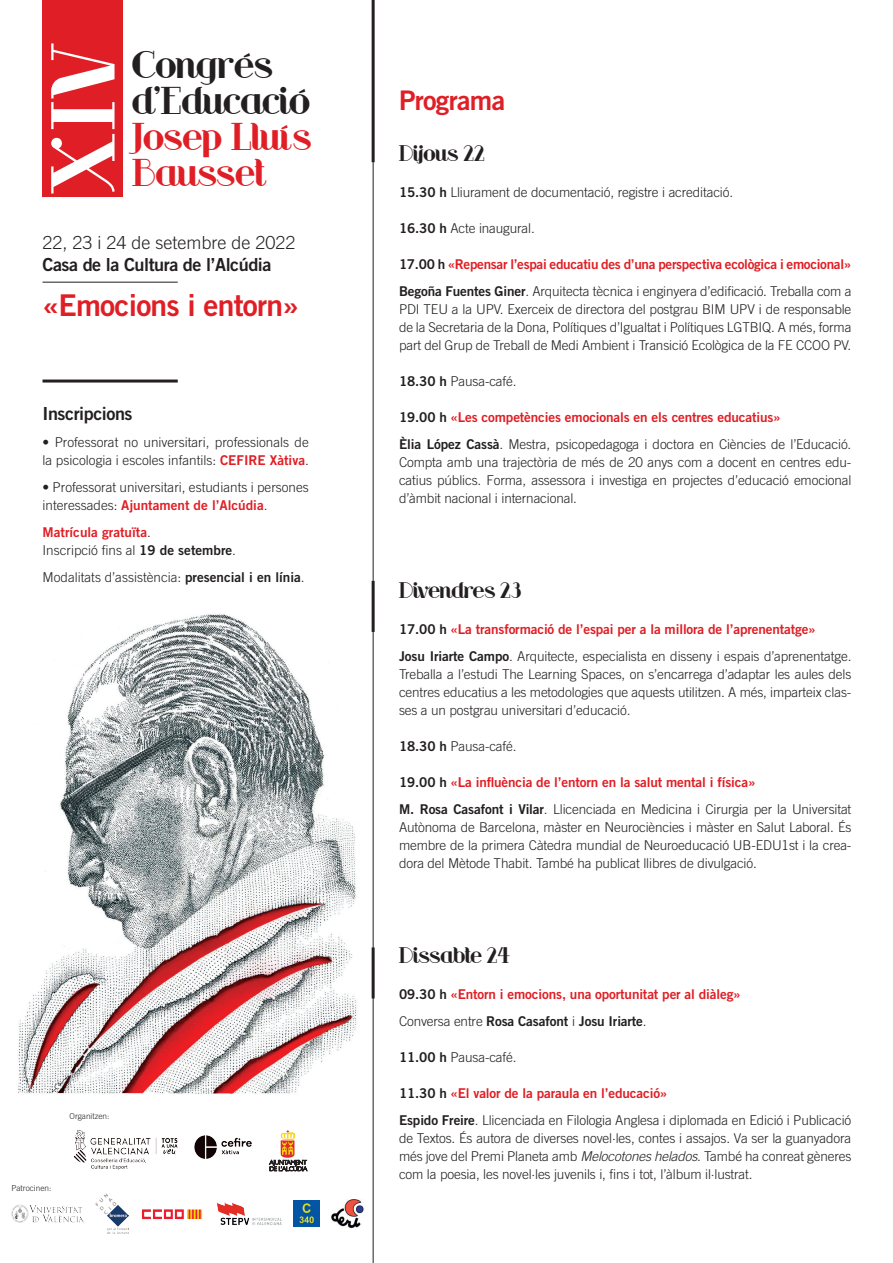
<style>
.page{position:relative;width:893px;height:1263px;background:#fff}
.page>*{position:absolute;margin:0;border:0;box-sizing:border-box;transform-origin:0 0}
.t1{font:84px "Riot Squad";color:#fff}
.t2{font:36px "Riot Squad";letter-spacing:.01em;color:#231f20}
.t3{font:36px/36px "Riot Squad";letter-spacing:.01em;color:#e01e25}
.t4{font:30px "Trade Gothic Bold Two";letter-spacing:-.025em;color:#e01e25}
.t5{font:27px "Trade Gothic Bold Two";letter-spacing:-.025em;color:#e01e25}
.t6{font:21px "Riot Squad";letter-spacing:.01em;color:#231f20}
.t7{font:18px "Trade Gothic Bold Two";letter-spacing:-.025em;color:#231f20}
.t8{font:300 18px "Trade Gothic";color:#231f20}
.t9{font:300 13.5px/18px "Trade Gothic";letter-spacing:-.01em;color:#231f20;text-align:justify}
.t10{font:13.5px "Trade Gothic Bold Two";letter-spacing:-.01em;color:#e01e25}
.t11{font:13.5px "Trade Gothic Bold Two";letter-spacing:-.01em;color:#231f20}
.t12{font:300 8.25px "Trade Gothic";color:#231f20}
.s1{font-family:"Trade Gothic Bold Two";font-weight:400;color:#e01e25}
.s2{font-family:"Trade Gothic";font-weight:300;color:#231f20}
.s3{font-family:"Trade Gothic Bold Two";font-weight:400}
.s4{color:#231f20}
.s5{font-family:"Trade Gothic";font-weight:300}
.s6{font-style:italic}
</style>
<div class="page">
<div style="left:42px;top:0;width:81px;height:196px;background:#e01e25"></div>
<img style="left:18px;top:614px;width:339px;height:480px">
<hr style="left:373px;top:0;width:1px;height:1263px;background:#231f20">
<hr style="left:372px;top:581px;width:3px;height:51px;background:#231f20">
<hr style="left:372px;top:0;width:3px;height:162px;background:#231f20">
<hr style="left:43px;top:379px;width:135px;height:3px;background:#231f20">
<hr style="left:372px;top:947px;width:3px;height:51px;background:#231f20">
<hr style="left:43px;top:282px;width:135px;height:1px;background:#231f20">
<img style="left:11px;top:1204px;width:73px;height:18px">
<img style="left:95px;top:1193px;width:33px;height:40px">
<img style="left:142px;top:1209px;width:61px;height:11px">
<img style="left:217px;top:1202px;width:65px;height:23px">
<img style="left:294px;top:1201px;width:26px;height:25px">
<img style="left:331px;top:1199px;width:33px;height:29px">
<svg style="left:269px;top:1130px;width:38px;height:41px"></svg>
<img style="left:73px;top:1130px;width:179px;height:40px">
<p class="t1" style="left:37px;top:193px;width:156px;rotate:-90deg">XIV</p>
<p class="t2" style="left:132px;top:44px;width:142px">Congrés</p>
<p class="t2" style="left:132px;top:80px;width:180px">d’Educació</p>
<p class="t3" style="left:132px;top:119px;width:181px">Josep Lluís<br>Bausset</p>
<p class="t8" style="left:43px;top:232px;width:255px">22, 23 i 24 de setembre de 2022</p>
<p class="t7" style="left:43px;top:253px;width:230px">Casa de la Cultura de l’Alcúdia</p>
<p class="t4" style="left:43px;top:286px;width:258px">«Emocions i entorn»</p>
<p class="t7" style="left:43px;top:402px;width:92px">Inscripcions</p>
<p class="t9" style="left:43px;top:433px;width:268px">• Professorat no universitari, professionals de la psicologia i escoles infantils: <span class="s1">CEFIRE Xàtiva</span>.</p>
<p class="t9" style="left:43px;top:478px;width:268px">• Professorat universitari, estudiants i persones interessades: <span class="s1">Ajuntament de l’Alcúdia</span>.</p>
<p class="t10" style="left:43px;top:524px;width:110px">Matrícula gratuïta<span class="s2">.</span></p>
<p class="t9" style="left:43px;top:541px;width:195px">Inscripció fins al <span class="s3">19 de setembre</span>.</p>
<p class="t9" style="left:43px;top:568px;width:264px">Modalitats d’assistència: <span class="s3">presencial i en línia</span>.</p>
<p class="t12" style="left:70px;top:1111px;width:41px">Organitzen:</p>
<p class="t12" style="left:11px;top:1183px;width:41px">Patrocinen:</p>
<p class="t5" style="left:399px;top:84px;width:108px">Programa</p>
<p class="t6" style="left:399px;top:141px;width:87px">Dijous 22</p>
<p class="t9" style="left:399px;top:183px;width:336px"><span class="s3">15.30 h</span> Lliurament de documentació, registre i acreditació.</p>
<p class="t9" style="left:399px;top:219px;width:137px"><span class="s3">16.30 h</span> Acte inaugural.</p>
<p class="t10" style="left:399px;top:255px;width:454px"><span class="s4">17.00 h</span> «Repensar l’espai educatiu des d’una perspectiva ecològica i emocional»</p>
<p class="t9" style="left:399px;top:282px;width:454px"><span class="s3">Begoña Fuentes Giner</span>. Arquitecta tècnica i enginyera d’edificació. Treballa com a PDI TEU a la UPV. Exerceix de directora del postgrau BIM UPV i de responsable de la Secretaria de la Dona, Polítiques d’Igualtat i Polítiques LGTBIQ. A més, forma part del Grup de Treball de Medi Ambient i Transició Ecològica de la FE CCOO PV.</p>
<p class="t9" style="left:399px;top:372px;width:119px"><span class="s3">18.30 h</span> Pausa-café.</p>
<p class="t10" style="left:399px;top:408px;width:383px"><span class="s4">19.00 h</span> «Les competències emocionals en els centres educatius»</p>
<p class="t9" style="left:399px;top:435px;width:454px"><span class="s3">Èlia López Cassà</span>. Mestra, psicopedagoga i doctora en Ciències de l’Educació.<br>Compta amb una trajectòria de més de 20 anys com a docent en centres edu&shy;catius públics. Forma, assessora i investiga en projectes d’educació emocional d’àmbit nacional i internacional.</p>
<p class="t6" style="left:399px;top:579px;width:124px">Divendres 23</p>
<p class="t10" style="left:399px;top:621px;width:418px"><span class="s4">17.00 h</span> «La transformació de l’espai per a la millora de l’aprenentatge»</p>
<p class="t9" style="left:399px;top:647px;width:454px"><span class="s3">Josu Iriarte Campo</span>. Arquitecte, especialista en disseny i espais d’aprenentatge.<br>Treballa a l’estudi The Learning Spaces, on s’encarrega d’adaptar les aules dels centres educatius a les metodologies que aquests utilitzen. A més, imparteix clas&shy;ses a un postgrau universitari d’educació.</p>
<p class="t9" style="left:399px;top:737px;width:119px"><span class="s3">18.30 h</span> Pausa-café.</p>
<p class="t10" style="left:399px;top:774px;width:358px"><span class="s4">19.00 h</span> «La influència de l’entorn en la salut mental i física»</p>
<p class="t9" style="left:399px;top:800px;width:454px"><span class="s3">M. Rosa Casafont i Vilar</span>. Llicenciada en Medicina i Cirurgia per la Universitat Autònoma de Barcelona, màster en Neurociències i màster en Salut Laboral. És membre de la primera Càtedra mundial de Neuroeducació UB-EDU1st i la crea&shy;dora del Mètode Thabit. També ha publicat llibres de divulgació.</p>
<p class="t6" style="left:399px;top:944px;width:113px">Dissabte 24</p>
<p class="t10" style="left:399px;top:986px;width:343px"><span class="s4">09.30 h</span> «Entorn i emocions, una oportunitat per al diàleg»</p>
<p class="t11" style="left:399px;top:1013px;width:249px"><span class="s5">Conversa entre</span> Rosa Casafont <span class="s5">i</span> Josu Iriarte<span class="s5">.</span></p>
<p class="t9" style="left:399px;top:1048px;width:119px"><span class="s3">11.00 h</span> Pausa-café.</p>
<p class="t10" style="left:399px;top:1085px;width:270px"><span class="s4">11.30 h</span> «El valor de la paraula en l’educació»</p>
<p class="t9" style="left:399px;top:1111px;width:454px"><span class="s3">Espido Freire</span>. Llicenciada en Filologia Anglesa i diplomada en Edició i Publicació</p>
<p class="t9" style="left:399px;top:1129px;width:454px">de Textos. És autora de diverses novel·les, contes i assajos. Va ser la guanyadora més jove del Premi Planeta amb <span class="s6">Melocotones helados</span>. També ha conreat gèneres com la poesia, les novel·les juvenils i, fins i tot, l’àlbum il·lustrat.</p>
</div>
